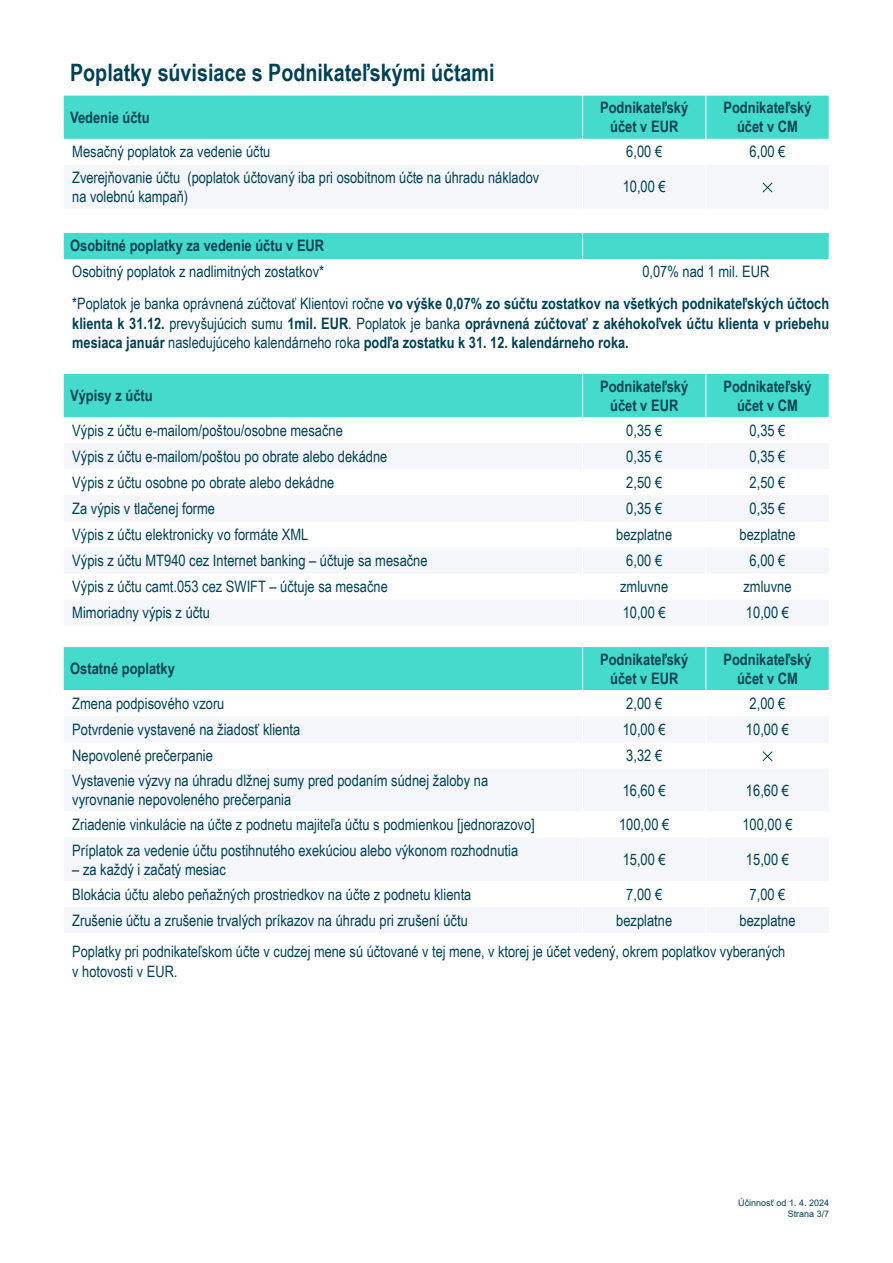
<style>
.page{position:relative;width:893px;height:1263px;background:#fff}
.page>*{position:absolute;margin:0;border:0;box-sizing:border-box;transform-origin:0 0}
.Nadpis{font:700 24px "Arial Narrow";color:#004155}
.Text_Tabulka{font:15.75px/19.5px "Arial Narrow";color:#004155}
.Text_Tabulka-2{font:700 15.75px/19.5px "Arial Narrow";color:#004155;text-align:justify}
.t1{font:9px/10.8px "Arial";color:#004155;text-align:right}
.s1{font-weight:400}
.s2{color:#0e4254}
</style>
<div class="page">
<svg style="left:64px;top:95px;width:765px;height:1px"></svg>
<hr style="left:582px;top:64px;width:1px;height:32px;background:#fff">
<hr style="left:705px;top:64px;width:1px;height:32px;background:#fff">
<svg style="left:64px;top:96px;width:766px;height:112px"></svg>
<div style="left:64px;top:233px;width:766px;height:26px;background:#45dbcc"></div>
<svg style="left:64px;top:374px;width:766px;height:251px"></svg>
<svg style="left:64px;top:769px;width:764px;height:164px;fill:#f4f6f9"></svg>
<hr style="left:582px;top:768px;width:1px;height:44px;background:#fff">
<hr style="left:705px;top:768px;width:1px;height:44px;background:#fff">
<svg style="left:582px;top:812px;width:1px;height:26px"></svg>
<svg style="left:705px;top:812px;width:1px;height:26px"></svg>
<hr style="left:582px;top:838px;width:1px;height:43px;background:#fff">
<hr style="left:705px;top:838px;width:1px;height:43px;background:#fff">
<svg style="left:582px;top:881px;width:1px;height:52px"></svg>
<svg style="left:705px;top:881px;width:1px;height:52px"></svg>
<svg style="left:64px;top:647px;width:766px;height:115px"></svg>
<p class="Nadpis" style="left:70px;top:55px;width:426px">Poplatky súvisiace s Podnikateľskými účtami</p>
<p class="Text_Tabulka-2" style="left:70px;top:107px;width:81px">Vedenie účtu</p>
<p class="Text_Tabulka-2" style="left:600px;top:97px;width:90px">Podnikateľský</p>
<p class="Text_Tabulka-2" style="left:610px;top:116px;width:70px">účet v EUR</p>
<p class="Text_Tabulka-2" style="left:723px;top:97px;width:90px">Podnikateľský</p>
<p class="Text_Tabulka-2" style="left:737px;top:116px;width:62px">účet v CM</p>
<p class="Text_Tabulka" style="left:72px;top:141px;width:200px">Mesačný poplatok za vedenie účtu</p>
<p class="Text_Tabulka" style="left:626px;top:141px;width:37px">6,00 €</p>
<p class="Text_Tabulka" style="left:750px;top:141px;width:37px">6,00 €</p>
<p class="Text_Tabulka" style="left:72px;top:167px;width:468px">Zverejňovanie účtu (poplatok účtovaný iba pri osobitnom účte na úhradu nákladov na volebnú kampaň)</p>
<p class="Text_Tabulka" style="left:623px;top:177px;width:45px">10,00 €</p>
<p class="Text_Tabulka-2" style="left:70px;top:235px;width:256px">Osobitné poplatky za vedenie účtu v EUR</p>
<p class="Text_Tabulka" style="left:72px;top:261px;width:253px">Osobitný poplatok z nadlimitných zostatkov*</p>
<p class="Text_Tabulka" style="left:642px;top:261px;width:129px">0,07% nad 1 mil. EUR</p>
<p class="Text_Tabulka-2" style="left:72px;top:293px;width:758px"><span class="s1">*Poplatok je banka oprávnená zúčtovať Klientovi ročne</span> vo výške 0,07% zo súčtu zostatkov na všetkých podnikateľských účtoch klienta k 31.12. <span class="s1">prevyšujúcich sumu</span> 1mil. EUR<span class="s1">. Poplatok je banka</span> oprávnená zúčtovať z akéhokoľvek účtu klienta v priebehu mesiaca január <span class="s1">nasledujúceho kalendárneho roka</span> podľa zostatku k 31. 12. kalendárneho roka.</p>
<p class="Text_Tabulka-2" style="left:70px;top:385px;width:84px">Výpisy z účtu</p>
<p class="Text_Tabulka-2" style="left:600px;top:376px;width:90px">Podnikateľský</p>
<p class="Text_Tabulka-2" style="left:610px;top:394px;width:70px">účet v EUR</p>
<p class="Text_Tabulka-2" style="left:723px;top:376px;width:90px">Podnikateľský</p>
<p class="Text_Tabulka-2" style="left:737px;top:394px;width:62px">účet v CM</p>
<p class="Text_Tabulka" style="left:72px;top:420px;width:272px">Výpis z účtu e-mailom/poštou/osobne mesačne</p>
<p class="Text_Tabulka" style="left:626px;top:420px;width:37px">0,35 €</p>
<p class="Text_Tabulka" style="left:750px;top:420px;width:37px">0,35 €</p>
<p class="Text_Tabulka" style="left:72px;top:446px;width:317px">Výpis z účtu e-mailom/poštou po obrate alebo dekádne</p>
<p class="Text_Tabulka" style="left:626px;top:446px;width:37px">0,35 €</p>
<p class="Text_Tabulka" style="left:750px;top:446px;width:37px">0,35 €</p>
<p class="Text_Tabulka" style="left:72px;top:472px;width:264px">Výpis z účtu osobne po obrate alebo dekádne</p>
<p class="Text_Tabulka" style="left:626px;top:472px;width:37px">2,50 €</p>
<p class="Text_Tabulka" style="left:750px;top:472px;width:37px">2,50 €</p>
<p class="Text_Tabulka" style="left:72px;top:498px;width:144px">Za výpis v tlačenej forme</p>
<p class="Text_Tabulka" style="left:626px;top:498px;width:37px">0,35 €</p>
<p class="Text_Tabulka" style="left:750px;top:498px;width:37px">0,35 €</p>
<p class="Text_Tabulka" style="left:72px;top:524px;width:238px">Výpis z účtu elektronicky vo formáte XML</p>
<p class="Text_Tabulka" style="left:616px;top:524px;width:58px">bezplatne</p>
<p class="Text_Tabulka" style="left:739px;top:524px;width:58px">bezplatne</p>
<p class="Text_Tabulka" style="left:72px;top:550px;width:357px">Výpis z účtu MT940 cez Internet banking – účtuje sa mesačne</p>
<p class="Text_Tabulka" style="left:626px;top:550px;width:37px">6,00 €</p>
<p class="Text_Tabulka" style="left:750px;top:550px;width:37px">6,00 €</p>
<p class="Text_Tabulka" style="left:72px;top:576px;width:317px">Výpis z účtu camt.053 cez SWIFT – účtuje sa mesačne</p>
<p class="Text_Tabulka" style="left:620px;top:576px;width:50px">zmluvne</p>
<p class="Text_Tabulka" style="left:743px;top:576px;width:50px">zmluvne</p>
<p class="Text_Tabulka" style="left:72px;top:603px;width:139px">Mimoriadny výpis z účtu</p>
<p class="Text_Tabulka" style="left:623px;top:603px;width:45px">10,00 €</p>
<p class="Text_Tabulka" style="left:746px;top:603px;width:45px">10,00 €</p>
<p class="Text_Tabulka-2" style="left:70px;top:658px;width:106px">Ostatné poplatky</p>
<p class="Text_Tabulka-2" style="left:600px;top:649px;width:90px">Podnikateľský</p>
<p class="Text_Tabulka-2" style="left:610px;top:668px;width:70px">účet v EUR</p>
<p class="Text_Tabulka-2" style="left:723px;top:649px;width:90px">Podnikateľský</p>
<p class="Text_Tabulka-2" style="left:737px;top:668px;width:62px">účet v CM</p>
<p class="Text_Tabulka" style="left:72px;top:693px;width:154px">Zmena podpisového vzoru</p>
<p class="Text_Tabulka" style="left:626px;top:693px;width:37px">2,00 €</p>
<p class="Text_Tabulka" style="left:750px;top:693px;width:37px">2,00 €</p>
<p class="Text_Tabulka" style="left:72px;top:719px;width:230px">Potvrdenie vystavené na žiadosť klienta</p>
<p class="Text_Tabulka" style="left:623px;top:719px;width:45px">10,00 €</p>
<p class="Text_Tabulka" style="left:746px;top:719px;width:45px">10,00 €</p>
<p class="Text_Tabulka" style="left:72px;top:745px;width:142px">Nepovolené prečerpanie</p>
<p class="Text_Tabulka" style="left:626px;top:745px;width:37px">3,32 €</p>
<p class="Text_Tabulka" style="left:72px;top:770px;width:417px">Vystavenie výzvy na úhradu dlžnej sumy pred podaním súdnej žaloby na</p>
<p class="Text_Tabulka" style="left:72px;top:789px;width:220px">vyrovnanie nepovoleného prečerpania</p>
<p class="Text_Tabulka" style="left:623px;top:780px;width:45px">16,60 €</p>
<p class="Text_Tabulka" style="left:746px;top:780px;width:45px">16,60 €</p>
<p class="Text_Tabulka" style="left:72px;top:814px;width:464px">Zriadenie vinkulácie na účte z podnetu majiteľa účtu s podmienkou [jednorazovo]</p>
<p class="Text_Tabulka" style="left:619px;top:814px;width:52px">100,00 €</p>
<p class="Text_Tabulka" style="left:742px;top:814px;width:52px">100,00 €</p>
<p class="Text_Tabulka" style="left:72px;top:840px;width:447px">Príplatok za vedenie účtu postihnutého exekúciou alebo výkonom rozhodnutia</p>
<p class="Text_Tabulka" style="left:72px;top:859px;width:155px">– za každý i začatý mesiac</p>
<p class="Text_Tabulka" style="left:623px;top:849px;width:45px">15,00 €</p>
<p class="Text_Tabulka" style="left:746px;top:849px;width:45px">15,00 €</p>
<p class="Text_Tabulka" style="left:72px;top:884px;width:401px">Blokácia účtu alebo peňažných prostriedkov na účte z podnetu klienta</p>
<p class="Text_Tabulka" style="left:626px;top:884px;width:37px">7,00 €</p>
<p class="Text_Tabulka" style="left:750px;top:884px;width:37px">7,00 €</p>
<p class="Text_Tabulka" style="left:72px;top:910px;width:397px">Zrušenie účtu a zrušenie trvalých príkazov na úhradu pri zrušení účtu</p>
<p class="Text_Tabulka" style="left:616px;top:910px;width:58px">bezplatne</p>
<p class="Text_Tabulka" style="left:739px;top:910px;width:58px">bezplatne</p>
<p class="Text_Tabulka" style="left:72px;top:941px;width:715px">Poplatky pri podnikateľskom účte v cudzej mene sú účtované v tej mene, v ktorej je účet vedený, okrem poplatkov vyberaných</p>
<p class="Text_Tabulka" style="left:72px;top:961px;width:107px">v hotovosti v EUR.</p>
<p class="t1" style="left:738px;top:1197px;width:92px">Účinnosť od 1. 4. 2024<br>Strana <span class="s2">3/</span><span class="s2">7</span></p>
</div>
